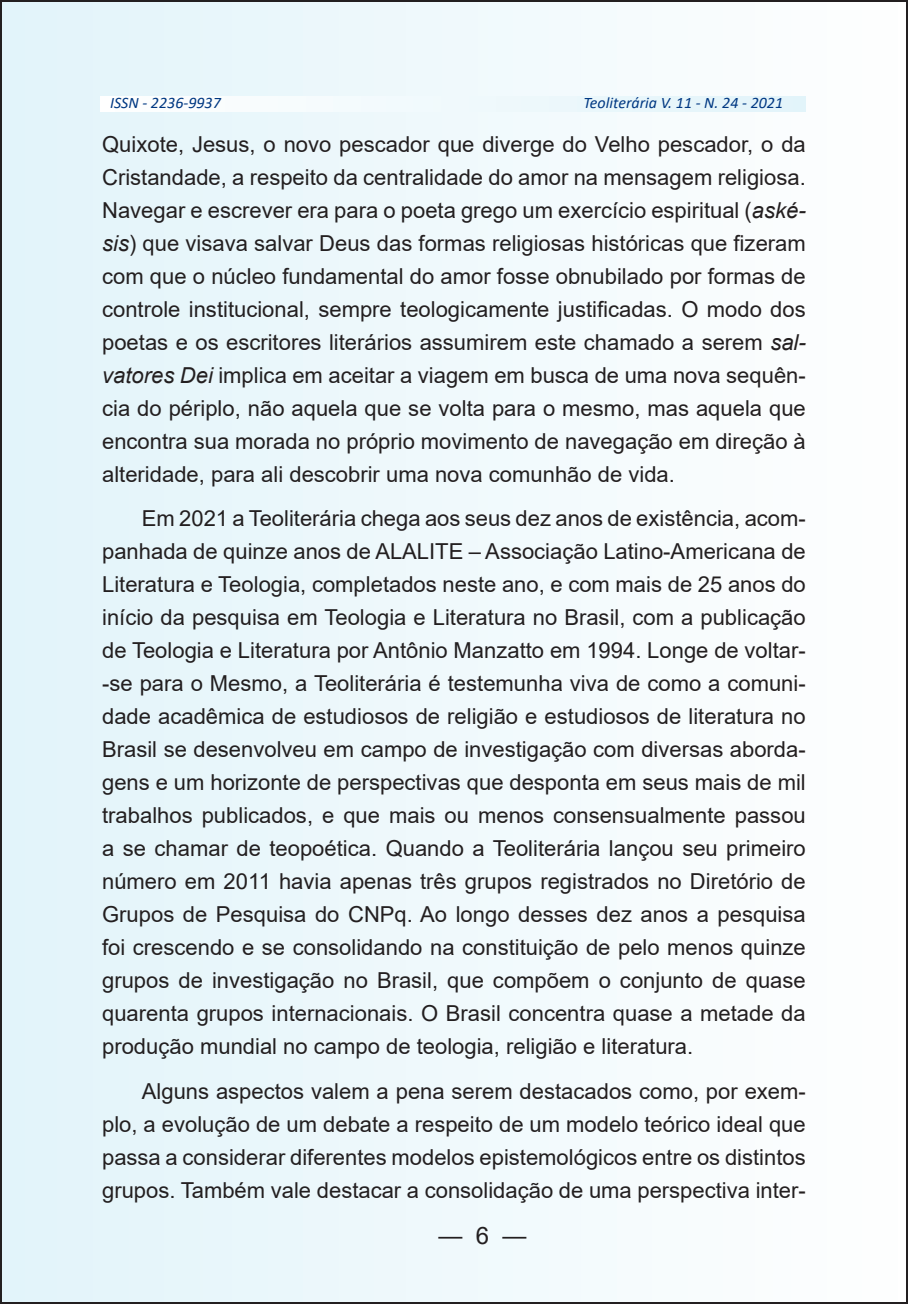
<style>
.page{position:relative;width:908px;height:1304px;background:#fff}
.page>*{position:absolute;margin:0;border:0;box-sizing:border-box;transform-origin:0 0}
.t1{font:24px "Arial";color:#231f20}
.t2{font:22px/33px "Arial";color:#231f20;text-align:justify}
.t3{font:italic 16px "Calibri";color:#003882}
.s1{font-style:italic}
</style>
<div class="page">
<div style="left:1px;top:1px;width:905px;height:1302px;background:linear-gradient(to right,#e2f4fa,#fefefe)"></div>
<svg style="left:100px;top:96px;width:705px;height:15px"></svg>
<p class="t3" style="left:110px;top:92px;width:112px">ISSN - 2236-9937</p>
<p class="t3" style="left:583px;top:92px;width:201px">Teoliterária V. 11 - N. 24 - 2021</p>
<p class="t2" style="left:102px;top:128px;width:705px">Quixote, Jesus, o novo pescador que diverge do Velho pescador, o da Cristandade, a respeito da centralidade do amor na mensagem religiosa.<br>Navegar e escrever era para o poeta grego um exercício espiritual (<span class="s1">aské&shy;sis</span>) que visava salvar Deus das formas religiosas históricas que fizeram com que o núcleo fundamental do amor fosse obnubilado por formas de controle institucional, sempre teologicamente justificadas. O modo dos poetas e os escritores literários assumirem este chamado a serem <span class="s1">sal&shy;vatores Dei</span> implica em aceitar a viagem em busca de uma nova sequên&shy;cia do périplo, não aquela que se volta para o mesmo, mas aquela que encontra sua morada no próprio movimento de navegação em direção à alteridade, para ali descobrir uma nova comunhão de vida.</p>
<p class="t2" style="left:102px;top:502px;width:705px;text-indent:40px">Em 2021 a Teoliterária chega aos seus dez anos de existência, acom&shy;panhada de quinze anos de ALALITE – Associação Latino-Americana de Literatura e Teologia, completados neste ano, e com mais de 25 anos do início da pesquisa em Teologia e Literatura no Brasil, com a publicação de Teologia e Literatura por Antônio Manzatto em 1994. Longe de voltar--se para o Mesmo, a Teoliterária é testemunha viva de como a comuni&shy;dade acadêmica de estudiosos de religião e estudiosos de literatura no Brasil se desenvolveu em campo de investigação com diversas aborda&shy;gens e um horizonte de perspectivas que desponta em seus mais de mil trabalhos publicados, e que mais ou menos consensualmente passou a se chamar de teopoética. Quando a Teoliterária lançou seu primeiro número em 2011 havia apenas três grupos registrados no Diretório de Grupos de Pesquisa do CNPq. Ao longo desses dez anos a pesquisa foi crescendo e se consolidando na constituição de pelo menos quinze grupos de investigação no Brasil, que compõem o conjunto de quase quarenta grupos internacionais. O Brasil concentra quase a metade da produção mundial no campo de teologia, religião e literatura.</p>
<p class="t2" style="left:102px;top:1074px;width:705px;text-indent:40px">Alguns aspectos valem a pena serem destacados como, por exem&shy;plo, a evolução de um debate a respeito de um modelo teórico ideal que passa a considerar diferentes modelos epistemológicos entre os distintos grupos. Também vale destacar a consolidação de uma perspectiva inter-</p>
<p class="t1" style="left:438px;top:1218px;width:90px">— 6 —</p>
</div>
